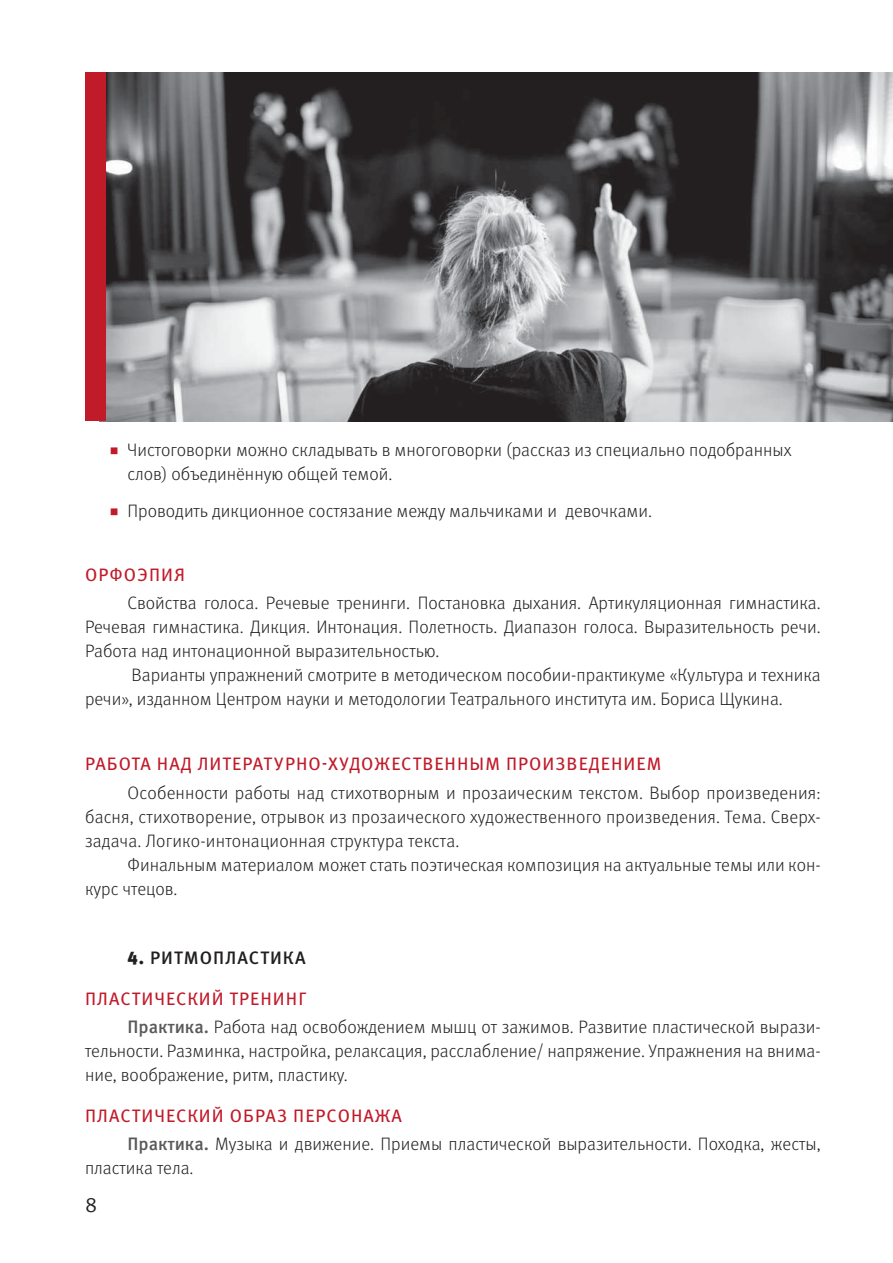
<style>
.page{position:relative;width:893px;height:1263px;background:#fff}
.page>*{position:absolute;margin:0;border:0;box-sizing:border-box;transform-origin:0 0}
.t1{font:21px "Meta Pro Norm";color:#231f20}
.t2{font:300 18px/24px "Meta Pro";color:#231f20}
.t3{font:18px "Meta Pro";letter-spacing:.06em;color:#c11a29}
.t4{font:500 18px "Meta Pro";letter-spacing:.06em;color:#231f20}
.s1{font-size:9px;color:#c11a29}
.s2{font-weight:900}
.s3{font-weight:400;color:#c11a29}
.s4{font-weight:500;color:#58595b}
</style>
<div class="page">
<img style="left:106px;top:72px;width:787px;height:349px">
<div style="left:85px;top:72px;width:21px;height:349px;background:#c11a29"></div>
<p class="t2" style="left:128px;top:437px;width:665px;text-indent:-17px"><span class="s1">■</span> Чистоговорки можно складывать в многоговорки (рассказ из специально подобранных слов) объединённую общей темой.</p>
<p class="t2" style="left:111px;top:497px;width:543px"><span class="s1">■</span> Проводить дикционное состязание между мальчиками и девочками.</p>
<p class="t3" style="left:85px;top:561px;width:101px">ОРФОЭПИЯ</p>
<p class="t2" style="left:85px;top:590px;width:737px;text-align:justify;text-indent:43px">Свойства голоса. Речевые тренинги. Постановка дыхания. Артикуляционная гимнастика.<br>Речевая гимнастика. Дикция. Интонация. Полетность. Диапазон голоса. Выразительность речи.<br>Работа над интонационной выразительностью.</p>
<p class="t2" style="left:85px;top:662px;width:737px;text-indent:47px">Варианты упражнений смотрите в методическом пособии-практикуме «Культура и техника речи», изданном Центром науки и методологии Театрального института им. Бориса Щукина.</p>
<p class="t3" style="left:85px;top:750px;width:578px">РАБОТА НАД ЛИТЕРАТУРНО-ХУДОЖЕСТВЕННЫМ ПРОИЗВЕДЕНИЕМ</p>
<p class="t2" style="left:85px;top:779px;width:737px;text-align:justify;text-indent:43px">Особенности работы над стихотворным и прозаическим текстом. Выбор произведения: басня, стихотворение, отрывок из прозаического художественного произведения. Тема. Сверх&shy;задача. Логико-интонационная структура текста.</p>
<p class="t2" style="left:85px;top:851px;width:737px;text-indent:43px">Финальным материалом может стать поэтическая композиция на актуальные темы или кон&shy;курс чтецов.</p>
<p class="t4" style="left:128px;top:943px;width:180px"><span class="s2">4.</span> РИТМОПЛАСТИКА</p>
<p class="t2" style="left:128px;top:984px;width:695px;line-height:28.2px;text-indent:-42px"><span class="s3">ПЛАСТИЧЕСКИЙ ТРЕНИНГ<br></span><span class="s4">Практика.</span> Работа над освобождением мышц от зажимов. Развитие пластической вырази-</p>
<p class="t2" style="left:85px;top:1038px;width:737px">тельности. Разминка, настройка, релаксация, расслабление/ напряжение. Упражнения на внима&shy;ние, воображение, ритм, пластику.</p>
<p class="t2" style="left:128px;top:1101px;width:695px;line-height:28.2px;text-indent:-42px"><span class="s3">ПЛАСТИЧЕСКИЙ ОБРАЗ ПЕРСОНАЖА<br></span><span class="s4">Практика.</span> Музыка и движение. Приемы пластической выразительности. Походка, жесты,</p>
<p class="t2" style="left:85px;top:1155px;width:110px">пластика тела.</p>
<p class="t1" style="left:85px;top:1188px;width:14px">8</p>
</div>
